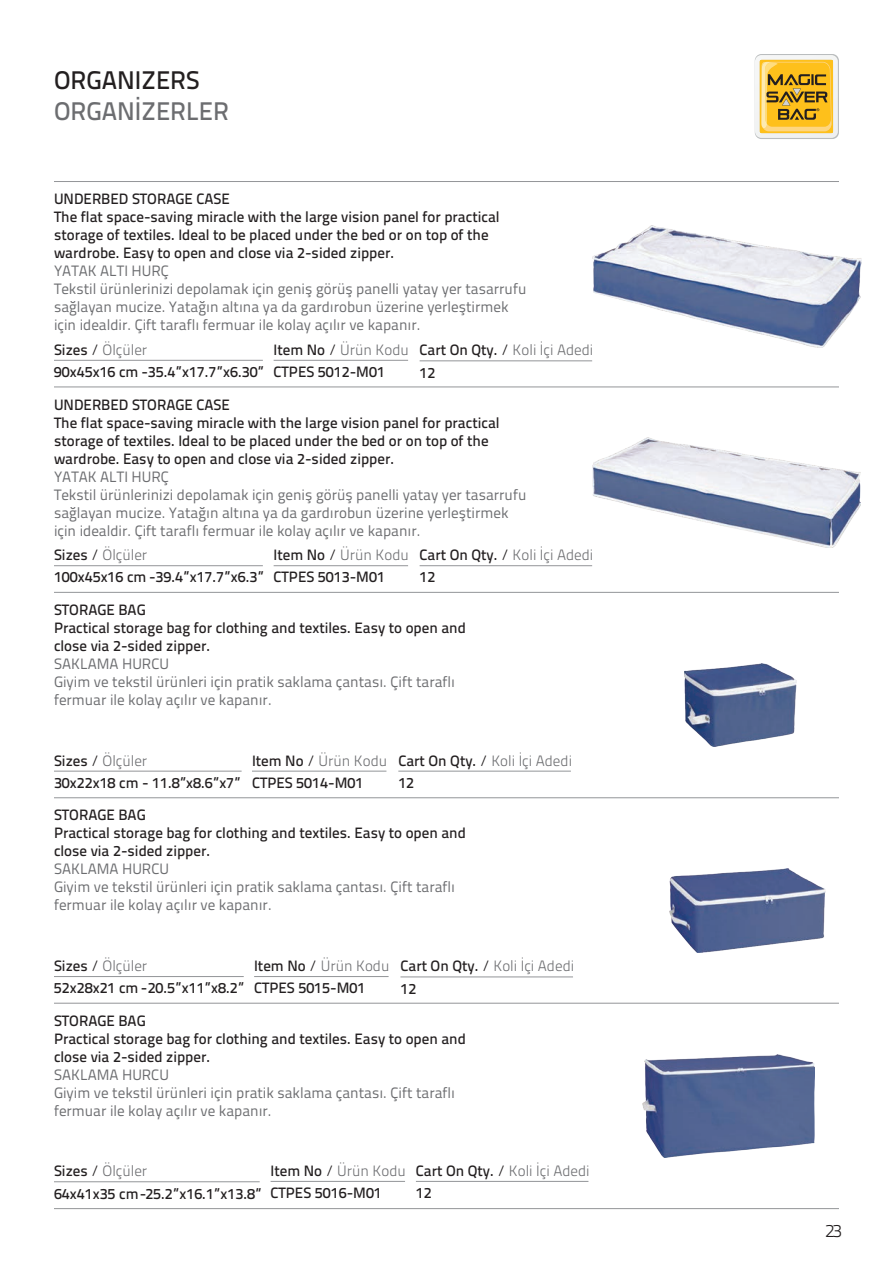
<style>
.page{position:relative;width:893px;height:1263px;background:#fff}
.page>*{position:absolute;margin:0;border:0;box-sizing:border-box;transform-origin:0 0}
.t1{font:25.5px "Titillium Text 25 L 600 wt";color:#6c6d70}
.t2{font:25.5px "Titillium Text 25 L 600 wt";color:#231f20}
.t3{font:18px "Titillium Text 25 L 250 wt";color:#231f20}
.t4{font:15px/18px "Titillium Text 25 L 600 wt";color:#231f20}
.t5{font:15px/18px "Titillium Text 25 L 400 wt";color:#6c6d70}
.t6{font:15px "Titillium Text 25 L 250 wt";color:#6c6d70}
.s1{font-family:"Titillium Text 25 L 600 wt";color:#231f20}
.s2{color:#231f20}
</style>
<div class="page">
<div style="left:755px;top:54px;width:84px;height:85px;background:#babdbe;border-radius:7px"></div>
<svg style="left:755px;top:55px;width:83px;height:83px;background:#deb959"></svg>
<hr style="left:54px;top:181px;width:785px;height:1px;background:#939598">
<hr style="left:54px;top:387px;width:785px;height:1px;background:#939598">
<hr style="left:54px;top:592px;width:785px;height:1px;background:#939598">
<hr style="left:54px;top:797px;width:785px;height:1px;background:#939598">
<hr style="left:54px;top:1003px;width:785px;height:1px;background:#939598">
<hr style="left:54px;top:1208px;width:785px;height:1px;background:#939598">
<img style="left:593px;top:225px;width:268px;height:122px">
<img style="left:593px;top:437px;width:268px;height:110px">
<img style="left:684px;top:663px;width:113px;height:84px">
<img style="left:669px;top:868px;width:156px;height:84px">
<hr style="left:54px;top:565px;width:209px;height:1px;background:#939598">
<hr style="left:54px;top:360px;width:209px;height:1px;background:#939598">
<hr style="left:54px;top:771px;width:188px;height:1px;background:#939598">
<hr style="left:54px;top:976px;width:190px;height:1px;background:#939598">
<hr style="left:274px;top:360px;width:134px;height:1px;background:#939598">
<hr style="left:274px;top:565px;width:134px;height:1px;background:#939598">
<hr style="left:252px;top:771px;width:134px;height:1px;background:#939598">
<hr style="left:254px;top:976px;width:135px;height:1px;background:#939598">
<hr style="left:420px;top:360px;width:172px;height:1px;background:#939598">
<hr style="left:420px;top:565px;width:172px;height:1px;background:#939598">
<hr style="left:398px;top:771px;width:173px;height:1px;background:#939598">
<hr style="left:400px;top:976px;width:173px;height:1px;background:#939598">
<img style="left:643px;top:1054px;width:171px;height:103px">
<hr style="left:54px;top:1181px;width:206px;height:1px;background:#939598">
<hr style="left:271px;top:1181px;width:134px;height:1px;background:#939598">
<hr style="left:416px;top:1181px;width:172px;height:1px;background:#939598">
<p class="t2" style="left:54px;top:61px;width:147px">ORGANIZERS</p>
<p class="t1" style="left:54px;top:92px;width:177px">ORGANİZERLER</p>
<p class="t4" style="left:54px;top:189px;width:177px">UNDERBED STORAGE CASE</p>
<p class="t4" style="left:54px;top:207px;width:447px">The flat space-saving miracle with the large vision panel for practical storage of textiles. Ideal to be placed under the bed or on top of the wardrobe. Easy to open and close via 2-sided zipper.</p>
<p class="t5" style="left:54px;top:261px;width:116px">YATAK ALTI HURÇ</p>
<p class="t5" style="left:54px;top:279px;width:474px">Tekstil ürünlerinizi depolamak için geniş görüş panelli yatay yer tasarrufu sağlayan mucize. Yatağın altına ya da gardırobun üzerine yerleştirmek için idealdir. Çift taraflı fermuar ile kolay açılır ve kapanır.</p>
<p class="t6" style="left:54px;top:339px;width:95px"><span class="s1">Sizes</span> <span class="s2">/</span> Ölçüler</p>
<p class="t4" style="left:54px;top:362px;width:212px">90x45x16 cm - 35.4”x17.7”x6.30”</p>
<p class="t6" style="left:274px;top:339px;width:137px"><span class="s1">Item No</span> <span class="s2">/</span> Ürün Kodu</p>
<p class="t4" style="left:274px;top:362px;width:113px">CTPES 5012-M01</p>
<p class="t6" style="left:420px;top:339px;width:175px"><span class="s1">Cart On Qty.</span> <span class="s2">/</span> Koli İçi Adedi</p>
<p class="t4" style="left:420px;top:362px;width:17px">12</p>
<p class="t4" style="left:54px;top:395px;width:177px">UNDERBED STORAGE CASE</p>
<p class="t4" style="left:54px;top:413px;width:447px">The flat space-saving miracle with the large vision panel for practical storage of textiles. Ideal to be placed under the bed or on top of the wardrobe. Easy to open and close via 2-sided zipper.</p>
<p class="t5" style="left:54px;top:467px;width:116px">YATAK ALTI HURÇ</p>
<p class="t5" style="left:54px;top:485px;width:474px">Tekstil ürünlerinizi depolamak için geniş görüş panelli yatay yer tasarrufu sağlayan mucize. Yatağın altına ya da gardırobun üzerine yerleştirmek için idealdir. Çift taraflı fermuar ile kolay açılır ve kapanır.</p>
<p class="t6" style="left:54px;top:544px;width:95px"><span class="s1">Sizes</span> <span class="s2">/</span> Ölçüler</p>
<p class="t4" style="left:54px;top:567px;width:211px">100x45x16 cm - 39.4”x17.7”x6.3”</p>
<p class="t6" style="left:274px;top:544px;width:137px"><span class="s1">Item No</span> <span class="s2">/</span> Ürün Kodu</p>
<p class="t4" style="left:274px;top:567px;width:113px">CTPES 5013-M01</p>
<p class="t6" style="left:420px;top:544px;width:175px"><span class="s1">Cart On Qty.</span> <span class="s2">/</span> Koli İçi Adedi</p>
<p class="t4" style="left:420px;top:567px;width:17px">12</p>
<p class="t4" style="left:54px;top:600px;width:93px">STORAGE BAG</p>
<p class="t4" style="left:54px;top:618px;width:413px">Practical storage bag for clothing and textiles. Easy to open and close via 2-sided zipper.</p>
<p class="t5" style="left:54px;top:654px;width:116px">SAKLAMA HURCU</p>
<p class="t5" style="left:54px;top:672px;width:403px">Giyim ve tekstil ürünleri için pratik saklama çantası. Çift taraflı fermuar ile kolay açılır ve kapanır.</p>
<p class="t6" style="left:54px;top:749px;width:95px"><span class="s1">Sizes</span> <span class="s2">/</span> Ölçüler</p>
<p class="t4" style="left:54px;top:773px;width:188px">30x22x18 cm - 11.8”x8.6”x7”</p>
<p class="t6" style="left:252px;top:749px;width:137px"><span class="s1">Item No</span> <span class="s2">/</span> Ürün Kodu</p>
<p class="t4" style="left:252px;top:773px;width:113px">CTPES 5014-M01</p>
<p class="t6" style="left:398px;top:749px;width:175px"><span class="s1">Cart On Qty.</span> <span class="s2">/</span> Koli İçi Adedi</p>
<p class="t4" style="left:398px;top:773px;width:17px">12</p>
<p class="t4" style="left:54px;top:805px;width:93px">STORAGE BAG</p>
<p class="t4" style="left:54px;top:823px;width:413px">Practical storage bag for clothing and textiles. Easy to open and close via 2-sided zipper.</p>
<p class="t5" style="left:54px;top:859px;width:116px">SAKLAMA HURCU</p>
<p class="t5" style="left:54px;top:877px;width:403px">Giyim ve tekstil ürünleri için pratik saklama çantası. Çift taraflı fermuar ile kolay açılır ve kapanır.</p>
<p class="t6" style="left:54px;top:955px;width:95px"><span class="s1">Sizes</span> <span class="s2">/</span> Ölçüler</p>
<p class="t4" style="left:54px;top:978px;width:192px">52x28x21 cm - 20.5”x11”x8.2”</p>
<p class="t6" style="left:254px;top:955px;width:137px"><span class="s1">Item No</span> <span class="s2">/</span> Ürün Kodu</p>
<p class="t4" style="left:254px;top:978px;width:113px">CTPES 5015-M01</p>
<p class="t6" style="left:400px;top:955px;width:175px"><span class="s1">Cart On Qty.</span> <span class="s2">/</span> Koli İçi Adedi</p>
<p class="t4" style="left:400px;top:978px;width:17px">12</p>
<p class="t4" style="left:54px;top:1010px;width:93px">STORAGE BAG</p>
<p class="t4" style="left:54px;top:1028px;width:413px">Practical storage bag for clothing and textiles. Easy to open and close via 2-sided zipper.</p>
<p class="t5" style="left:54px;top:1064px;width:116px">SAKLAMA HURCU</p>
<p class="t5" style="left:54px;top:1082px;width:403px">Giyim ve tekstil ürünleri için pratik saklama çantası. Çift taraflı fermuar ile kolay açılır ve kapanır.</p>
<p class="t6" style="left:54px;top:1160px;width:95px"><span class="s1">Sizes</span> <span class="s2">/</span> Ölçüler</p>
<p class="t4" style="left:54px;top:1183px;width:209px">64x41x35 cm -25.2”x16.1”x13.8”</p>
<p class="t6" style="left:271px;top:1160px;width:137px"><span class="s1">Item No</span> <span class="s2">/</span> Ürün Kodu</p>
<p class="t4" style="left:271px;top:1183px;width:113px">CTPES 5016-M01</p>
<p class="t6" style="left:416px;top:1160px;width:175px"><span class="s1">Cart On Qty.</span> <span class="s2">/</span> Koli İçi Adedi</p>
<p class="t4" style="left:416px;top:1183px;width:17px">12</p>
<p class="t3" style="left:825px;top:1218px;width:19px">23</p>
</div>
